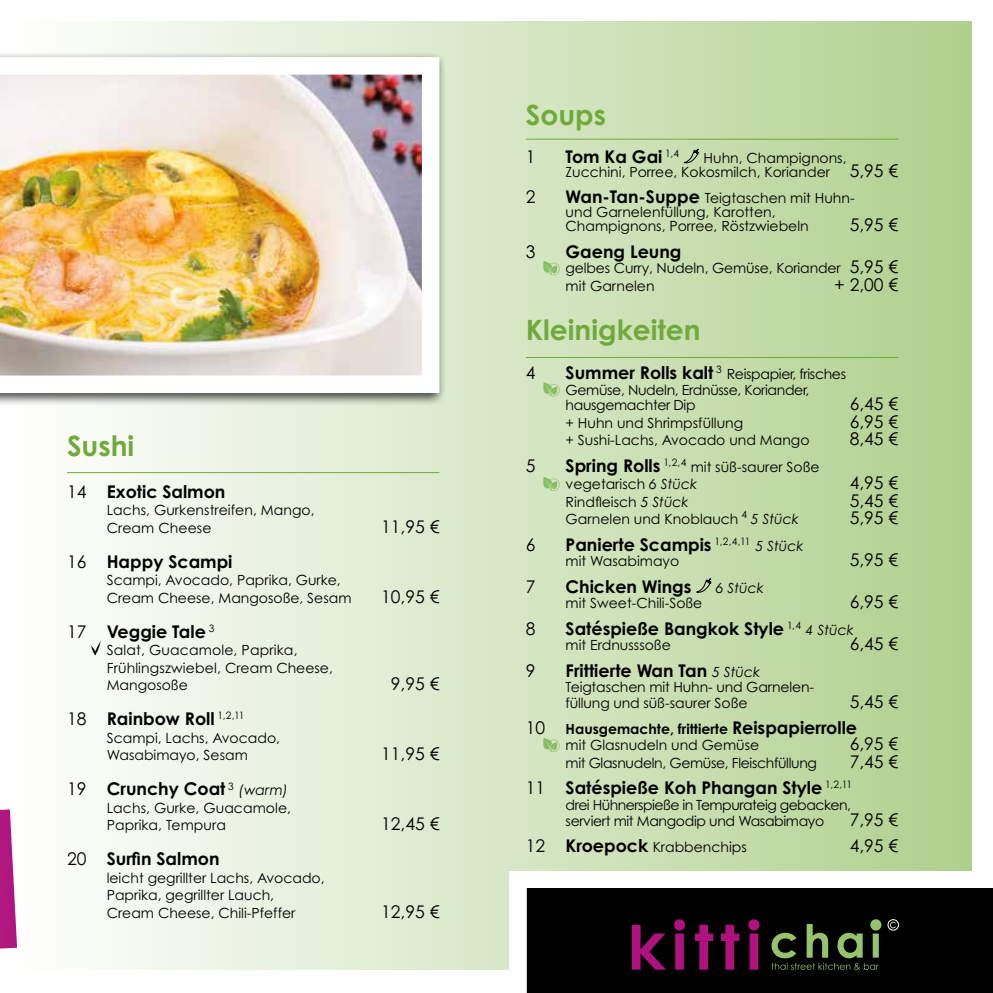
<style>
.page{position:relative;width:993px;height:993px;background:#fff}
.page>*{position:absolute;margin:0;border:0;box-sizing:border-box;transform-origin:0 0}
.t1{font:700 28px "Century Gothic Std";color:#70aa3b}
.t2{font:700 17.5px/26.2px "Century Gothic Std";color:#000}
.t3{font:17.5px "Century Gothic Std";color:#000}
.t4{font:14px/17.5px "Century Gothic Std";color:#000}
.t5{font:14px/15.8px "Century Gothic Std";letter-spacing:-.025em;color:#000}
.t6{font:14px/15.8px "Century Gothic Std";letter-spacing:-.035em;color:#000}
.t7{font:700 14px/15.8px "Century Gothic Std";color:#000}
.t8{font:italic 14px "Century Gothic Std";color:#000}
.s1{font-weight:400}
.s2{font-weight:400;font-style:italic;font-size:14px}
.s3{font-size:17.5px}
.s4{font-weight:700;font-size:17.5px}
.s5{font-style:italic}
.s6{font-weight:400;font-size:17.5px}
</style>
<div class="page">
<div style="left:0;top:21px;width:992px;height:948px;background:linear-gradient(to right,#fff,#aecf8c)"></div>
<img style="left:0;top:0;width:1px;height:992px">
<div style="left:971px;top:0;width:21px;height:879px;background:#fff"></div>
<div style="left:509px;top:870px;width:483px;height:18px;background:#fff"></div>
<hr style="left:525px;top:139px;width:372px;height:1px;background:#70aa3b">
<div style="left:0;top:52px;width:446px;height:354px;background:#000;opacity:.75"></div>
<img style="left:0;top:57px;width:439px;height:336px">
<div style="left:525px;top:888px;width:467px;height:104px;background:#000"></div>
<svg style="left:631px;top:919px;width:128px;height:50px"></svg>
<div style="left:887px;top:918px;width:11px;height:12px;border:1px solid #fff;border-radius:50%"></div>
<svg style="left:889px;top:921px;width:6px;height:6px"></svg>
<svg style="left:771px;top:919px;width:110px;height:50px"></svg>
<div style="left:509px;top:870px;width:17px;height:122px;background:#fff"></div>
<svg style="left:683px;top:148px;width:15px;height:15px"></svg>
<svg style="left:543px;top:261px;width:16px;height:14px"></svg>
<hr style="left:525px;top:357px;width:372px;height:1px;background:#70aa3b">
<svg style="left:543px;top:382px;width:16px;height:14px"></svg>
<svg style="left:543px;top:476px;width:16px;height:15px"></svg>
<svg style="left:695px;top:578px;width:16px;height:15px"></svg>
<svg style="left:543px;top:737px;width:16px;height:14px"></svg>
<hr style="left:67px;top:472px;width:372px;height:1px;background:#70aa3b">
<svg style="left:91px;top:640px;width:10px;height:15px"></svg>
<svg style="left:0;top:800px;width:25px;height:178px"></svg>
<h1 class="t1" style="left:67px;top:428px;width:69px">Sushi</h1>
<p class="t2" style="left:67px;top:477px;width:160px"><span class="s1">14</span> Exotic Salmon</p>
<p class="t4" style="left:107px;top:501px;width:209px">Lachs, Gurkenstreifen, Mango,<br>Cream Cheese</p>
<p class="t2" style="left:67px;top:547px;width:167px"><span class="s1">16</span> Happy Scampi</p>
<p class="t4" style="left:107px;top:571px;width:246px">Scampi, Avocado, Paprika, Gurke,<br>Cream Cheese, Mangosoße, Sesam</p>
<p class="t2" style="left:67px;top:617px;width:149px"><span class="s1">17</span> Veggie Tale <sup>3</sup></p>
<p class="t4" style="left:107px;top:641px;width:228px">Salat, Guacamole, Paprika,<br>Frühlingszwiebel, Cream Cheese,<br>Mangosoße</p>
<p class="t2" style="left:67px;top:705px;width:179px"><span class="s1">18</span> Rainbow Roll <sup>1,2,11</sup></p>
<p class="t4" style="left:107px;top:728px;width:175px">Scampi, Lachs, Avocado,<br>Wasabimayo, Sesam</p>
<p class="t2" style="left:67px;top:775px;width:222px"><span class="s1">19</span> Crunchy Coat <sup>3</sup> <span class="s2">(warm)</span></p>
<p class="t4" style="left:107px;top:798px;width:186px">Lachs, Gurke, Guacamole,<br>Paprika, Tempura</p>
<p class="t2" style="left:67px;top:845px;width:154px"><span class="s1">20</span> Surfin Salmon</p>
<p class="t4" style="left:107px;top:868px;width:219px">leicht gegrillter Lachs, Avocado,<br>Paprika, gegrillter Lauch,<br>Cream Cheese, Chili-Pfeffer</p>
<p class="t3" style="left:381px;top:515px;width:60px">11,95 €</p>
<p class="t3" style="left:381px;top:585px;width:60px">10,95 €</p>
<p class="t3" style="left:391px;top:673px;width:50px">9,95 €</p>
<p class="t3" style="left:381px;top:743px;width:60px">11,95 €</p>
<p class="t3" style="left:381px;top:813px;width:60px">12,45 €</p>
<p class="t3" style="left:381px;top:900px;width:60px">12,95 €</p>
<h1 class="t1" style="left:525px;top:97px;width:82px">Soups</h1>
<p class="t3" style="left:525px;top:146px;width:11px">1</p>
<p class="t2" style="left:565px;top:143px;width:115px">Tom Ka Gai <sup>1,4</sup></p>
<p class="t4" style="left:565px;top:151px;width:334px;line-height:14px;text-indent:138px">Huhn, Champignons,<br>Zucchini, Porree, Kokosmilch, Koriander <span class="s3">5,95 €</span></p>
<p class="t3" style="left:525px;top:186px;width:11px">2</p>
<p class="t4" style="left:565px;top:191px;width:290px;line-height:14px"><span class="s4">Wan-Tan-Suppe</span> Teigtaschen mit Huhn&shy;und Garnelenfüllung, Karotten,<br>Champignons, Porree, Röstzwiebeln</p>
<p class="t3" style="left:849px;top:214px;width:50px">5,95 €</p>
<p class="t3" style="left:525px;top:241px;width:11px">3</p>
<p class="t2" style="left:565px;top:238px;width:117px">Gaeng Leung</p>
<p class="t4" style="left:565px;top:259px;width:334px">gelbes Curry, Nudeln, Gemüse, Koriander <span class="s3">5,95 € </span>mit Garnelen</p>
<p class="t3" style="left:834px;top:274px;width:65px">+ 2,00 €</p>
<h1 class="t1" style="left:525px;top:312px;width:176px">Kleinigkeiten</h1>
<p class="t3" style="left:525px;top:362px;width:11px">4</p>
<p class="t5" style="left:565px;top:365px;width:282px"><span class="s4">Summer Rolls kalt</span> <sup>3</sup> Reispapier, frisches<br>Gemüse, Nudeln, Erdnüsse, Koriander, hausgemachter Dip</p>
<p class="t3" style="left:849px;top:393px;width:50px">6,45 €</p>
<p class="t4" style="left:565px;top:414px;width:179px">+ Huhn und Shrimpsfüllung</p>
<p class="t3" style="left:849px;top:411px;width:50px">6,95 €</p>
<p class="t4" style="left:565px;top:431px;width:245px">+ Sushi-Lachs, Avocado und Mango</p>
<p class="t3" style="left:849px;top:428px;width:50px">8,45 €</p>
<p class="t3" style="left:525px;top:454px;width:11px">5</p>
<p class="t4" style="left:565px;top:457px;width:255px"><span class="s4">Spring Rolls</span> <sup>1,2,4</sup> mit süß-saurer Soße vegetarisch <span class="s5">6 Stück</span></p>
<p class="t3" style="left:849px;top:472px;width:50px">4,95 €</p>
<p class="t4" style="left:565px;top:492px;width:124px">Rindfleisch <span class="s5">5 Stück</span></p>
<p class="t3" style="left:849px;top:489px;width:50px">5,45 €</p>
<p class="t4" style="left:565px;top:510px;width:235px">Garnelen und Knoblauch <sup>4</sup> <span class="s5">5 Stück</span></p>
<p class="t3" style="left:849px;top:507px;width:50px">5,95 €</p>
<p class="t3" style="left:525px;top:533px;width:11px">6</p>
<p class="t2" style="left:565px;top:530px;width:239px">Panierte Scampis <sup>1,2,4,11</sup> <span class="s2">5 Stück</span></p>
<p class="t4" style="left:565px;top:552px;width:115px">mit Wasabimayo</p>
<p class="t3" style="left:849px;top:549px;width:50px">5,95 €</p>
<p class="t3" style="left:525px;top:575px;width:11px">7</p>
<p class="t2" style="left:565px;top:572px;width:127px">Chicken Wings</p>
<p class="t8" style="left:715px;top:579px;width:49px">6 Stück</p>
<p class="t4" style="left:565px;top:594px;width:138px">mit Sweet-Chili-Soße</p>
<p class="t3" style="left:849px;top:591px;width:50px">6,95 €</p>
<p class="t3" style="left:525px;top:617px;width:11px">8</p>
<p class="t2" style="left:565px;top:614px;width:290px">Satéspieße Bangkok Style <sup>1,4</sup> <span class="s2">4 Stück</span></p>
<p class="t4" style="left:565px;top:636px;width:107px">mit Erdnusssoße</p>
<p class="t3" style="left:849px;top:633px;width:50px">6,45 €</p>
<p class="t3" style="left:525px;top:659px;width:11px">9</p>
<p class="t2" style="left:565px;top:656px;width:196px">Frittierte Wan Tan <span class="s2">5 Stück</span></p>
<p class="t4" style="left:565px;top:679px;width:250px;line-height:15.8px">Teigtaschen mit Huhn- und Garnelen&shy;füllung und süß-saurer Soße</p>
<p class="t3" style="left:849px;top:691px;width:50px">5,45 €</p>
<p class="t7" style="left:565px;top:721px;width:293px;text-indent:-40px"><span class="s6">10</span> Hausgemachte, frittierte <span class="s3">Reispapierrolle </span><span class="s1">mit Glasnudeln und Gemüse</span></p>
<p class="t3" style="left:849px;top:733px;width:50px">6,95 €</p>
<p class="t2" style="left:525px;top:747px;width:374px;text-indent:324px"><span class="s1">7,45 €<br>11</span> Satéspieße Koh Phangan Style <sup>1,2,11</sup></p>
<p class="t6" style="left:565px;top:796px;width:287px">drei Hühnerspieße in Tempurateig gebacken, serviert mit Mangodip und Wasabimayo</p>
<p class="t5" style="left:565px;top:754px;width:253px">mit Glasnudeln, Gemüse, Fleischfüllung</p>
<p class="t3" style="left:849px;top:808px;width:50px">7,95 €</p>
<p class="t4" style="left:525px;top:837px;width:222px"><span class="s3">12</span> <span class="s4">Kroepock</span> Krabbenchips</p>
<p class="t3" style="left:849px;top:834px;width:50px">4,95 €</p>
</div>
